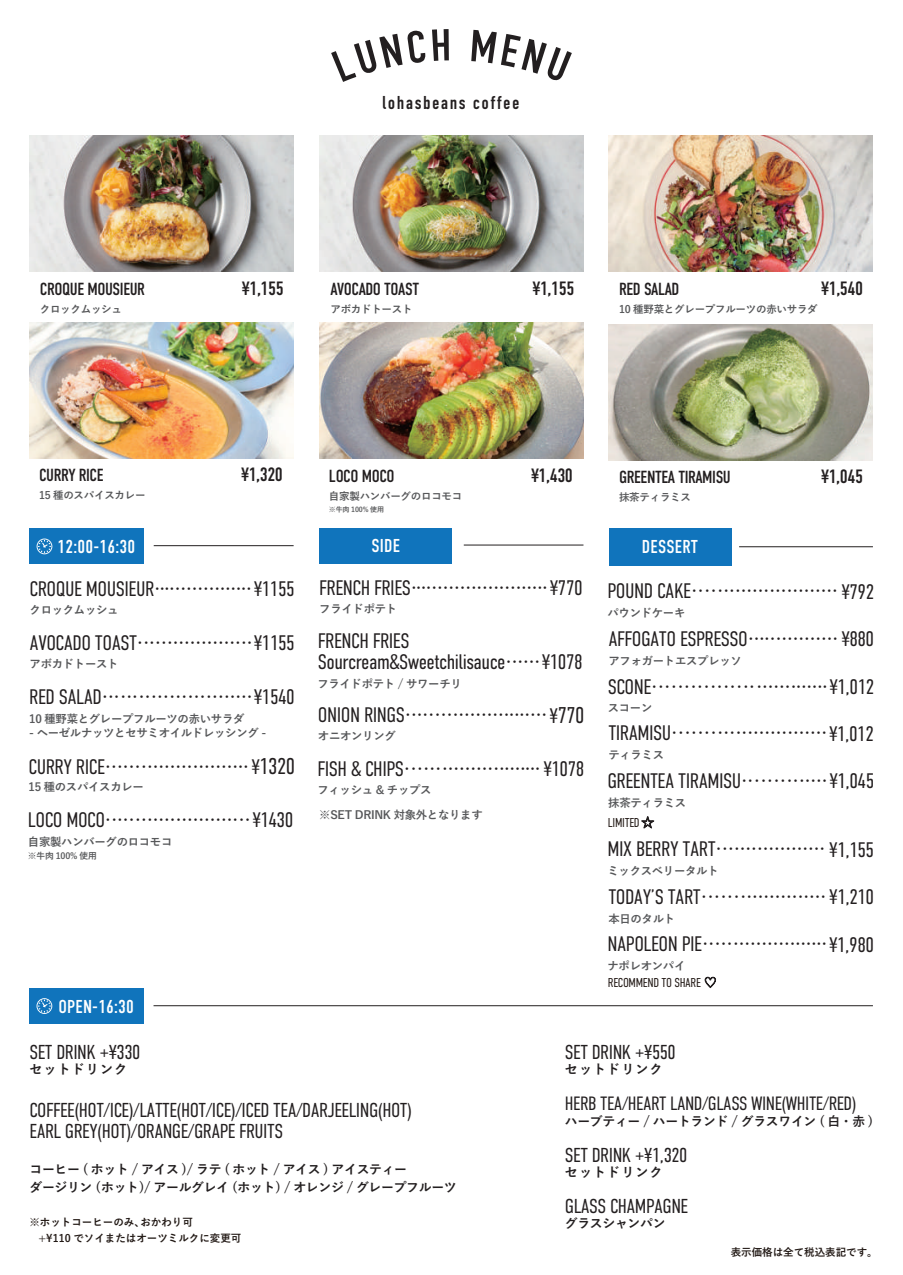
<style>
.page{position:relative;width:903px;height:1275px;background:#fff}
.page>*{position:absolute;margin:0;border:0;box-sizing:border-box;transform-origin:0 0}
.t1{font:300 21px/21px "DIN Condensed";letter-spacing:-.025em;color:#231f20}
.t2{font:300 20.12px/21px "DIN Condensed";letter-spacing:-.025em;color:#231f20}
.t3{font:300 19.25px "DIN Condensed";letter-spacing:-.025em;color:#231f20}
.t4{font:19.25px "DIN Condensed";letter-spacing:-.025em;color:#231f20}
.t5{font:18.55px "DIN Condensed";letter-spacing:.01em;color:#fff}
.t6{font:18.55px "DIN Condensed";letter-spacing:.075em;color:#231f20}
.t7{font:17.5px "DIN Condensed";letter-spacing:-.025em;color:#231f20}
.t8{font:700 13.12px "Yu Go";letter-spacing:.075em;color:#231f20}
.t9{font:700 12.78px/17.5px "Yu Go";letter-spacing:-.025em;color:#231f20}
.t10{font:300 12.78px "DIN Condensed";letter-spacing:-.025em;color:#211814}
.t11{font:700 11.38px/24.7px "Yu Go";letter-spacing:-.025em;color:#57585a}
.t12{font:700 10.5px "Yu Go";letter-spacing:-.025em;color:#57585a}
.t13{font:700 10.5px/15.8px "Yu Go";color:#211814}
.t14{font:700 8.75px "Yu Go";letter-spacing:-.025em;color:#57585a}
.t15{font:700 7px "Yu Go";letter-spacing:-.025em;color:#57585a}
.s1{font-size:22.75px}
.s2{font-family:"Koz Go Pr 6 N";font-weight:400}
</style>
<div class="page">
<img style="left:319px;top:136px;width:264px;height:136px">
<img style="left:29px;top:136px;width:265px;height:136px">
<img style="left:319px;top:323px;width:264px;height:136px">
<img style="left:29px;top:323px;width:265px;height:135px">
<img style="left:609px;top:324px;width:264px;height:136px">
<svg style="left:331px;top:31px;width:94px;height:51px"></svg>
<svg style="left:432px;top:29px;width:17px;height:32px"></svg>
<svg style="left:471px;top:30px;width:101px;height:51px"></svg>
<div style="left:29px;top:529px;width:115px;height:35px;background:#1074bc"></div>
<svg style="left:37px;top:538px;width:15px;height:16px"></svg>
<hr style="left:154px;top:545px;width:140px;height:1px;background:#231f20">
<div style="left:319px;top:529px;width:133px;height:35px;background:#1074bc"></div>
<hr style="left:464px;top:545px;width:119px;height:1px;background:#231f20">
<svg style="left:705px;top:977px;width:11px;height:12px"></svg>
<div style="left:609px;top:529px;width:122px;height:37px;background:#1074bc"></div>
<hr style="left:739px;top:546px;width:134px;height:1px;background:#231f20">
<div style="left:29px;top:988px;width:115px;height:35px;background:#1074bc"></div>
<svg style="left:37px;top:998px;width:15px;height:16px"></svg>
<hr style="left:154px;top:1005px;width:719px;height:1px;background:#231f20">
<svg style="left:641px;top:816px;width:13px;height:12px"></svg>
<img style="left:609px;top:136px;width:264px;height:136px">
<p class="t6" style="left:382px;top:93px;width:139px">lohasbeans coffee</p>
<p class="t7" style="left:40px;top:279px;width:107px">CROQUE MOUSIEUR</p>
<p class="t4" style="left:242px;top:277px;width:43px">¥1,155</p>
<p class="t12" style="left:40px;top:303px;width:84px">クロックムッシュ</p>
<p class="t7" style="left:330px;top:279px;width:90px">AVOCADO TOAST</p>
<p class="t4" style="left:532px;top:277px;width:43px">¥1,155</p>
<p class="t12" style="left:330px;top:303px;width:84px">アボカドトースト</p>
<p class="t7" style="left:619px;top:279px;width:62px">RED SALAD</p>
<p class="t4" style="left:821px;top:277px;width:43px">¥1,540</p>
<p class="t12" style="left:619px;top:303px;width:200px">10 種野菜とグレープフルーツの赤いサラダ</p>
<p class="t7" style="left:39px;top:466px;width:66px">CURRY RICE</p>
<p class="t4" style="left:241px;top:464px;width:43px">¥1,320</p>
<p class="t12" style="left:39px;top:490px;width:108px">15 種のスパイスカレー</p>
<p class="t5" style="left:58px;top:536px;width:79px">12:00-16:30</p>
<p class="t1" style="left:30px;top:578px;width:267px">CROQUE MOUSIEUR··················¥1155</p>
<p class="t11" style="left:30px;top:598px;width:91px">クロックムッシュ</p>
<p class="t1" style="left:30px;top:632px;width:267px">AVOCADO TOAST····················¥1155</p>
<p class="t11" style="left:30px;top:652px;width:91px">アボカドトースト</p>
<p class="t1" style="left:29px;top:686px;width:267px">RED SALAD·························¥1540</p>
<p class="t11" style="left:29px;top:707px;width:217px">10 種野菜とグレープフルーツの赤いサラダ</p>
<p class="t11" style="left:29px;top:721px;width:238px">- ヘーゼルナッツとセサミオイルドレッシング -</p>
<p class="t1" style="left:28px;top:756px;width:268px">CURRY RICE························· ¥<span class="s1">1320</span></p>
<p class="t11" style="left:28px;top:775px;width:117px">15 種のスパイスカレー</p>
<p class="t1" style="left:28px;top:810px;width:267px">LOCO MOCO·························¥1430</p>
<p class="t11" style="left:28px;top:829px;width:146px">自家製ハンバーグのロコモコ</p>
<p class="t14" style="left:28px;top:851px;width:70px">※牛肉 100% 使用</p>
<p class="t5" style="left:58px;top:996px;width:77px">OPEN-16:30</p>
<p class="t7" style="left:329px;top:466px;width:67px">LOCO MOCO</p>
<p class="t4" style="left:531px;top:464px;width:43px">¥1,430</p>
<p class="t12" style="left:329px;top:490px;width:135px">自家製ハンバーグのロコモコ</p>
<p class="t15" style="left:329px;top:506px;width:57px">※牛肉 100% 使用</p>
<p class="t5" style="left:371px;top:535px;width:30px">SIDE</p>
<p class="t1" style="left:319px;top:577px;width:265px">FRENCH FRIES·························¥770</p>
<p class="t11" style="left:319px;top:597px;width:79px">フライドポテト</p>
<p class="t1" style="left:318px;top:630px;width:266px">FRENCH FRIES<br>Sourcream&amp;Sweetchilisauce······¥1078</p>
<p class="t11" style="left:317px;top:671px;width:146px">フライドポテト / サワーチリ</p>
<p class="t1" style="left:318px;top:704px;width:268px">ONION RINGS·························¥<span class="s1">770</span></p>
<p class="t11" style="left:318px;top:723px;width:79px">オニオンリング</p>
<p class="t1" style="left:318px;top:758px;width:268px">FISH &amp; CHIPS························ ¥1078</p>
<p class="t11" style="left:317px;top:778px;width:167px">フィッシュ &amp; チップス<br>※SET DRINK 対象外となります</p>
<p class="t7" style="left:619px;top:467px;width:113px">GREENTEA TIRAMISU</p>
<p class="t4" style="left:821px;top:466px;width:43px">¥1,045</p>
<p class="t12" style="left:619px;top:491px;width:73px">抹茶ティラミス</p>
<p class="t5" style="left:642px;top:536px;width:58px">DESSERT</p>
<p class="t1" style="left:607px;top:581px;width:268px">POUND CAKE························· ¥792</p>
<p class="t11" style="left:607px;top:601px;width:79px">パウンドケーキ</p>
<p class="t1" style="left:608px;top:628px;width:267px">AFFOGATO ESPRESSO················ ¥880</p>
<p class="t11" style="left:608px;top:648px;width:135px">アフォガートエスプレッソ</p>
<p class="t1" style="left:608px;top:676px;width:268px">SCONE·····························¥1,012</p>
<p class="t11" style="left:608px;top:696px;width:46px">スコーン</p>
<p class="t1" style="left:608px;top:723px;width:267px">TIRAMISU··························¥1,012</p>
<p class="t11" style="left:608px;top:743px;width:57px">ティラミス</p>
<p class="t1" style="left:607px;top:771px;width:268px">GREENTEA TIRAMISU··············¥1,045</p>
<p class="t11" style="left:608px;top:790px;width:79px">抹茶ティラミス</p>
<p class="t10" style="left:608px;top:816px;width:48px">LIMITED <span class="s2">☆</span></p>
<p class="t1" style="left:607px;top:839px;width:268px">MIX BERRY TART··················· ¥1,155</p>
<p class="t11" style="left:607px;top:859px;width:113px">ミックスベリータルト</p>
<p class="t1" style="left:608px;top:887px;width:267px">TODAY’S TART····················· ¥1,210</p>
<p class="t11" style="left:608px;top:906px;width:68px">本日のタルト</p>
<p class="t1" style="left:607px;top:933px;width:268px">NAPOLEON PIE······················¥1,980</p>
<p class="t11" style="left:607px;top:954px;width:79px">ナポレオンパイ</p>
<p class="t10" style="left:608px;top:975px;width:110px">RECOMMEND TO SHARE <span class="s2">♡</span></p>
<p class="t2" style="left:29px;top:1042px;width:112px">SET DRINK +¥330</p>
<p class="t8" style="left:29px;top:1062px;width:99px">セットドリンク</p>
<p class="t2" style="left:29px;top:1099px;width:384px">COFFEE(HOT/ICE)/LATTE(HOT/ICE)/ICED TEA/DARJEELING(HOT)<br>EARL GREY(HOT)/ORANGE/GRAPE FRUITS</p>
<p class="t9" style="left:29px;top:1161px;width:429px">コーヒー ( ホット / アイス )/ ラテ ( ホット / アイス ) アイスティー<br>ダージリン (ホット)/ アールグレイ (ホット) / オレンジ / グレープフルーツ</p>
<p class="t13" style="left:38px;top:1215px;width:204px;text-indent:-9px">※ホットコーヒーのみ、おかわり可<br>+¥110 でソイまたはオーツミルクに変更可</p>
<p class="t2" style="left:565px;top:1042px;width:112px">SET DRINK +¥550</p>
<p class="t8" style="left:565px;top:1062px;width:99px">セットドリンク</p>
<p class="t3" style="left:565px;top:1092px;width:293px">HERB TEA/HEART LAND/GLASS WINE(WHITE/RED)</p>
<p class="t9" style="left:565px;top:1112px;width:310px">ハーブティー / ハートランド / グラスワイン ( 白・赤 )</p>
<p class="t2" style="left:565px;top:1144px;width:124px">SET DRINK +¥1,320</p>
<p class="t8" style="left:565px;top:1165px;width:99px">セットドリンク</p>
<p class="t2" style="left:565px;top:1196px;width:125px">GLASS CHAMPAGNE</p>
<p class="t9" style="left:565px;top:1215px;width:102px">グラスシャンパン</p>
<p class="t13" style="left:731px;top:1245px;width:148px">表示価格は全て税込表記です。</p>
</div>
